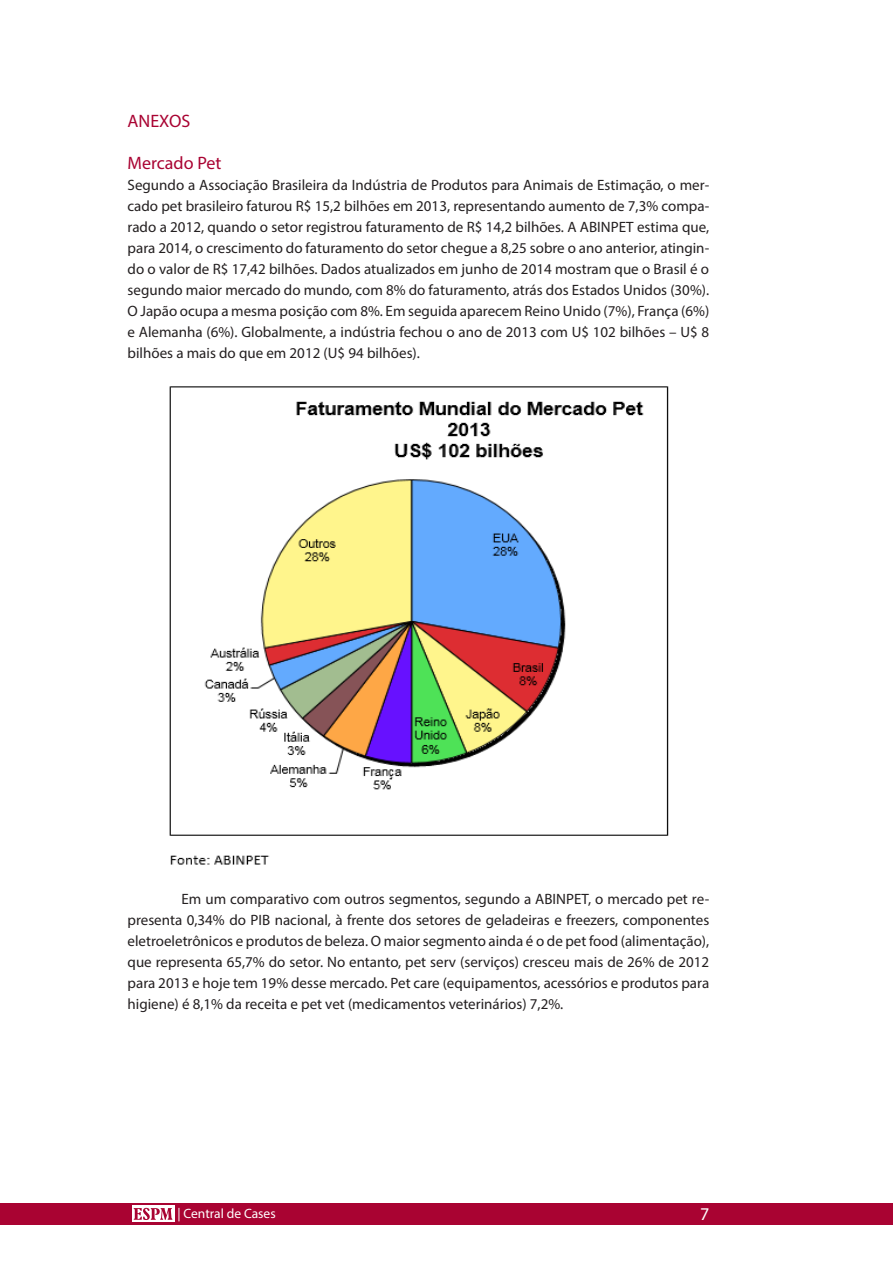
<style>
.page{position:relative;width:893px;height:1263px;background:#fff}
.page>*{position:absolute;margin:0;border:0;box-sizing:border-box;transform-origin:0 0}
.corpotexto{font:18px "Myriad Pro";color:#a90332}
.t1{font:18px "Myriad Pro";color:#fff}
.corpotexto-2{font:15px/21px "Myriad Pro";color:#231f20;text-align:justify}
.t2{font:13.5px "Myriad Pro";color:#fff}
</style>
<div class="page">
<div style="left:0;top:1203px;width:893px;height:22px;background:#a90332"></div>
<div style="left:132px;top:1206px;width:42px;height:16px;background:#fff"></div>
<svg style="left:134px;top:1208px;width:38px;height:12px"></svg>
<img style="left:169px;top:386px;width:500px;height:479px">
<p class="corpotexto" style="left:128px;top:110px;width:64px">ANEXOS</p>
<p class="corpotexto" style="left:128px;top:152px;width:95px">Mercado Pet</p>
<p class="corpotexto-2" style="left:128px;top:175px;width:583px">Segundo a Associação Brasileira da Indústria de Produtos para Animais de Estimação, o mer&shy;cado pet brasileiro faturou R$ 15,2 bilhões em 2013, representando aumento de 7,3% compa&shy;rado a 2012, quando o setor registrou faturamento de R$ 14,2 bilhões. A ABINPET estima que, para 2014, o crescimento do faturamento do setor chegue a 8,25 sobre o ano anterior, atingin&shy;do o valor de R$ 17,42 bilhões. Dados atualizados em junho de 2014 mostram que o Brasil é o segundo maior mercado do mundo, com 8% do faturamento, atrás dos Estados Unidos (30%).<br>O Japão ocupa a mesma posição com 8%. Em seguida aparecem Reino Unido (7%), França (6%) e Alemanha (6%). Globalmente, a indústria fechou o ano de 2013 com U$ 102 bilhões – U$ 8 bilhões a mais do que em 2012 (U$ 94 bilhões).</p>
<p class="corpotexto-2" style="left:128px;top:889px;width:583px;text-indent:54px">Em um comparativo com outros segmentos, segundo a ABINPET, o mercado pet re&shy;presenta 0,34% do PIB nacional, à frente dos setores de geladeiras e freezers, componentes eletroeletrônicos e produtos de beleza. O maior segmento ainda é o de pet food (alimentação), que representa 65,7% do setor. No entanto, pet serv (serviços) cresceu mais de 26% de 2012 para 2013 e hoje tem 19% desse mercado. Pet care (equipamentos, acessórios e produtos para higiene) é 8,1% da receita e pet vet (medicamentos veterinários) 7,2%.</p>
<p class="t2" style="left:177px;top:1205px;width:100px">| Central de Cases</p>
<p class="t1" style="left:700px;top:1203px;width:11px">7</p>
</div>
